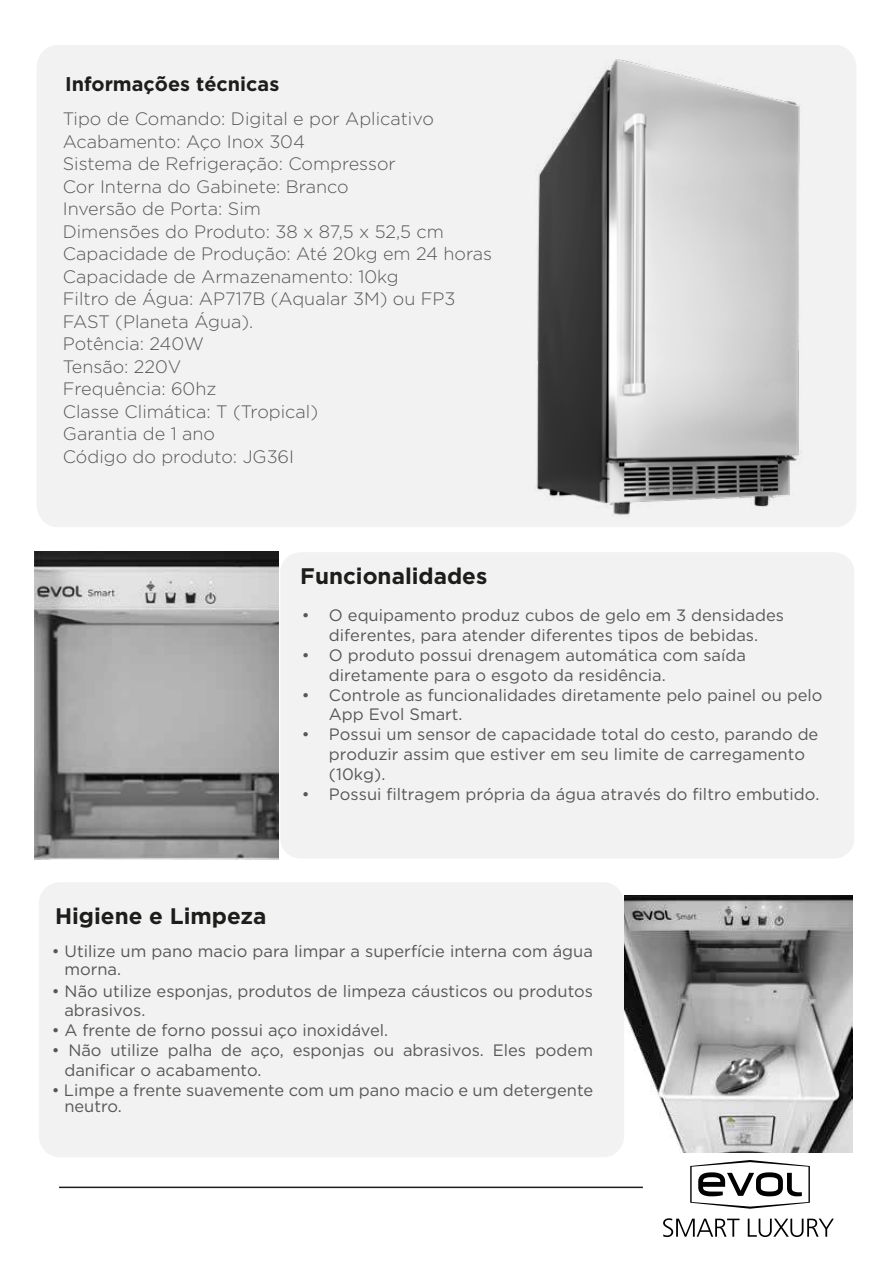
<style>
.page{position:relative;width:893px;height:1263px;background:#fff}
.page>*{position:absolute;margin:0;border:0;box-sizing:border-box;transform-origin:0 0}
.t1{font:700 22.5px "Gotham";color:#1d1d1b}
.t2{font:700 19.8px "Gotham";color:#1d1d1b}
.t3{font:300 18px/22.5px "Gotham";color:#575756}
.t4{font:16.5px/19.8px "Gotham";color:#575756}
</style>
<div class="page">
<div style="left:37px;top:45px;width:819px;height:482px;background:#f2f2f2;border-radius:22px"></div>
<div style="left:280px;top:552px;width:574px;height:306px;background:#f2f2f2;border-radius:20px"></div>
<div style="left:39px;top:882px;width:585px;height:275px;background:#f2f2f2;border-radius:21px"></div>
<hr style="left:59px;top:1186px;width:584px;height:2px;background:#1d1d1b">
<svg style="left:690px;top:1160px;width:120px;height:49px"></svg>
<svg style="left:663px;top:1218px;width:76px;height:19px"></svg>
<svg style="left:748px;top:1218px;width:86px;height:19px"></svg>
<img style="left:536px;top:59px;width:318px;height:468px">
<img style="left:35px;top:551px;width:243px;height:308px">
<img style="left:624px;top:896px;width:228px;height:256px">
<p class="t2" style="left:65px;top:72px;width:216px">Informações técnicas</p>
<p class="t3" style="left:63px;top:107px;width:431px">Tipo de Comando: Digital e por Aplicativo<br>Acabamento: Aço Inox 304<br>Sistema de Refrigeração: Compressor<br>Cor Interna do Gabinete: Branco<br>Inversão de Porta: Sim<br>Dimensões do Produto: 38 x 87,5 x 52,5 cm<br>Capacidade de Produção: Até 20kg em 24 horas<br>Capacidade de Armazenamento: 10kg<br>Filtro de Água: AP717B (Aqualar 3M) ou FP3<br>FAST (Planeta Água).<br>Potência: 240W<br>Tensão: 220V<br>Frequência: 60hz<br>Classe Climática: T (Tropical)<br>Garantia de 1 ano<br>Código do produto: JG36I</p>
<h1 class="t1" style="left:300px;top:563px;width:189px">Funcionalidades</h1>
<p class="t4" style="left:302px;top:605px;width:484px;text-align:center">• O equipamento produz cubos de gelo em 3 densidades diferentes, para atender diferentes tipos de bebidas.</p>
<p class="t4" style="left:329px;top:645px;width:419px;text-indent:-27px">• O produto possui drenagem automática com saída diretamente para o esgoto da residência.</p>
<p class="t4" style="left:329px;top:684px;width:495px;text-indent:-27px">• Controle as funcionalidades diretamente pelo painel ou pelo<br>App Evol Smart.</p>
<p class="t4" style="left:329px;top:724px;width:491px;text-indent:-27px">• Possui um sensor de capacidade total do cesto, parando de produzir assim que estiver em seu limite de carregamento (10kg).</p>
<p class="t4" style="left:302px;top:783px;width:519px">• Possui filtragem própria da água através do filtro embutido.</p>
<h1 class="t1" style="left:55px;top:903px;width:213px">Higiene e Limpeza</h1>
<p class="t4" style="left:64px;top:942px;width:530px;line-height:18.3px;text-indent:-13px">• Utilize um pano macio para limpar a superfície interna com água morna.</p>
<p class="t4" style="left:64px;top:980px;width:530px;text-indent:-13px">• Não utilize esponjas, produtos de limpeza cáusticos ou produtos abrasivos.</p>
<p class="t4" style="left:52px;top:1020px;width:338px">• A frente de forno possui aço inoxidável.</p>
<p class="t4" style="left:64px;top:1040px;width:530px;text-indent:-13px">• Não utilize palha de aço, esponjas ou abrasivos. Eles podem danificar o acabamento.</p>
<p class="t4" style="left:64px;top:1081px;width:530px;line-height:16.8px;text-indent:-13px">• Limpe a frente suavemente com um pano macio e um detergente neutro.</p>
</div>
